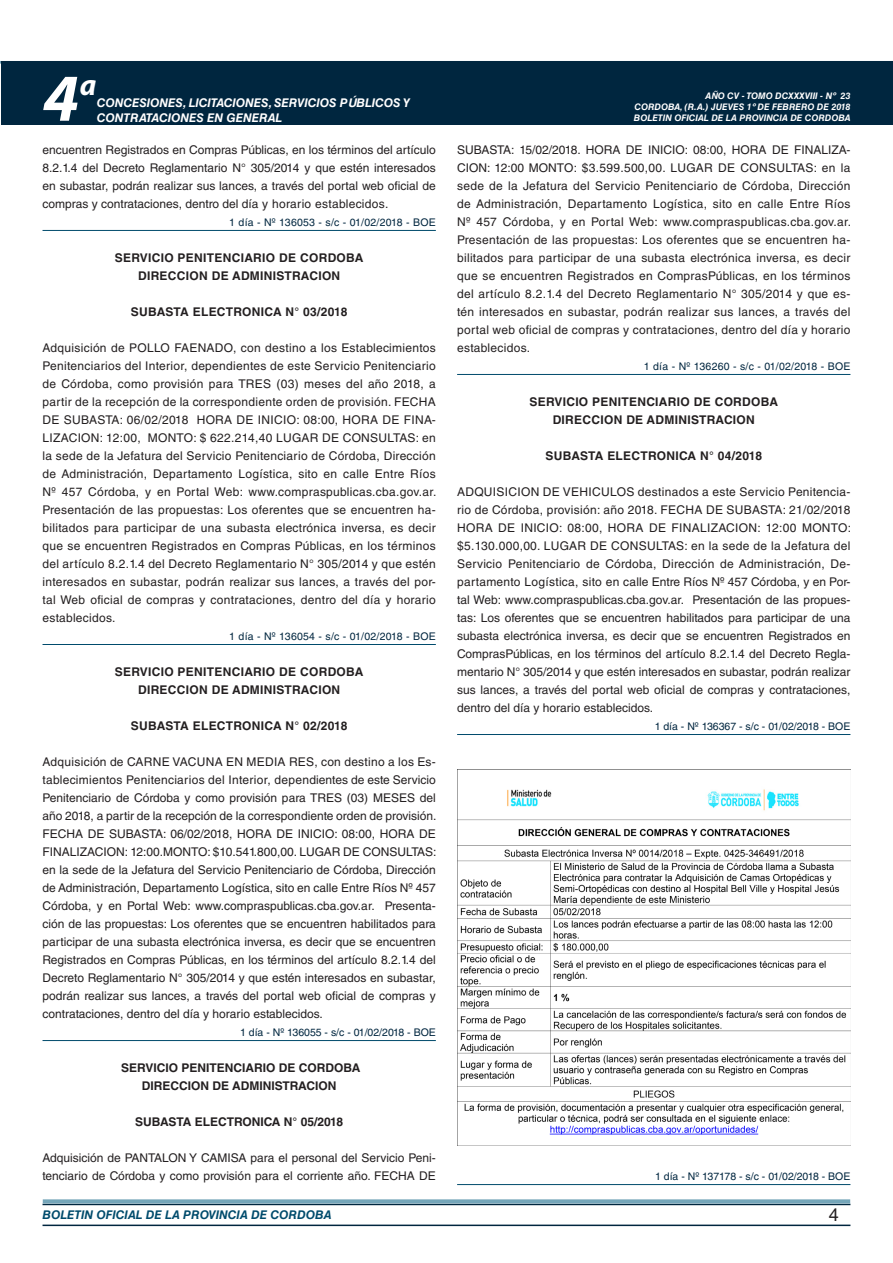
<style>
.page{position:relative;width:893px;height:1263px;background:#fff}
.page>*{position:absolute;margin:0;border:0;box-sizing:border-box;transform-origin:0 0}
.t1{font:italic 700 67.5px "Myriad Pro";color:#fff}
.t2{font:italic 700 30px "Myriad Pro";color:#fff}
.t3{font:18px "Helvetica LT Std";color:#231f20}
.TEXTO_BASE{font:12px/18px "Helvetica LT Std";color:#231f20;text-align:justify}
.RESUELVE{font:700 12px "Helvetica LT Std";letter-spacing:.025em;color:#231f20}
.RESUELVE-2{font:700 12px "Helvetica LT Std";color:#231f20}
.t4{font:italic 700 12px/14.4px "Helvetica LT Std";color:#fff}
.t5{font:italic 700 12px "Helvetica LT Std";color:#004b6c}
.FECHA_DE_PUBLICACIÓN{font:10.5px "Helvetica LT Std";letter-spacing:.025em;color:#00263f}
.FECHA_DE_PUBLICACIÓN-2{font:10.5px "Helvetica LT Std";color:#00263f}
.t6{font:italic 700 9px/10.8px "Helvetica LT Std";color:#fff;text-align:right}
</style>
<div class="page">
<hr style="left:43px;top:1224px;width:807px;height:2px;background:#00263f">
<div style="left:42px;top:1198px;width:809px;height:8px;background:#fff;opacity:.75"></div>
<div style="left:1px;top:61px;width:892px;height:64px;background:#00263f"></div>
<hr style="left:43px;top:230px;width:393px;height:1px;background:#004b6c">
<hr style="left:43px;top:644px;width:393px;height:1px;background:#004b6c">
<hr style="left:43px;top:1040px;width:393px;height:1px;background:#004b6c">
<hr style="left:457px;top:374px;width:393px;height:1px;background:#004b6c">
<hr style="left:457px;top:734px;width:393px;height:1px;background:#004b6c">
<hr style="left:457px;top:1184px;width:393px;height:1px;background:#004b6c">
<img style="left:457px;top:770px;width:393px;height:376px">
<h1 class="t1" style="left:43px;top:54px;width:38px">4</h1>
<h2 class="t2" style="left:80px;top:66px;width:18px">a</h2>
<p class="t4" style="left:97px;top:96px;width:315px">CONCESIONES, LICITACIONES, SERVICIOS PÚBLICOS Y<br>CONTRATACIONES EN GENERAL</p>
<p class="TEXTO_BASE" style="left:43px;top:141px;width:395px">encuentren Registrados en Compras Públicas, en los términos del artículo 8.2.1.4 del Decreto Reglamentario N° 305/2014 y que estén interesados en subastar, podrán realizar sus lances, a través del portal web oficial de compras y contrataciones, dentro del día y horario establecidos.</p>
<p class="FECHA_DE_PUBLICACIÓN" style="left:229px;top:216px;width:208px">1 día - Nº 136053 - s/c - 01/02/2018 - BOE</p>
<p class="RESUELVE" style="left:115px;top:250px;width:250px">SERVICIO PENITENCIARIO DE CORDOBA</p>
<p class="RESUELVE" style="left:138px;top:268px;width:204px">DIRECCION DE ADMINISTRACION</p>
<p class="RESUELVE" style="left:131px;top:304px;width:218px">SUBASTA ELECTRONICA N° 03/2018</p>
<p class="TEXTO_BASE" style="left:43px;top:339px;width:396px">Adquisición de POLLO FAENADO, con destino a los Establecimientos Penitenciarios del Interior, dependientes de este Servicio Penitenciario de Córdoba, como provisión para TRES (03) meses del año 2018, a partir de la recepción de la correspondiente orden de provisión. FECHA DE SUBASTA: 06/02/2018 HORA DE INICIO: 08:00, HORA DE FINA-LIZACION: 12:00, MONTO: $ 622.214,40 LUGAR DE CONSULTAS: en la sede de la Jefatura del Servicio Penitenciario de Córdoba, Dirección de Administración, Departamento Logística, sito en calle Entre Ríos Nº 457 Córdoba, y en Portal Web: www.compraspublicas.cba.gov.ar.<br>Presentación de las propuestas: Los oferentes que se encuentren ha&shy;bilitados para participar de una subasta electrónica inversa, es decir que se encuentren Registrados en Compras Públicas, en los términos del artículo 8.2.1.4 del Decreto Reglamentario N° 305/2014 y que estén interesados en subastar, podrán realizar sus lances, a través del por&shy;tal Web oficial de compras y contrataciones, dentro del día y horario establecidos.</p>
<p class="FECHA_DE_PUBLICACIÓN" style="left:229px;top:630px;width:208px">1 día - Nº 136054 - s/c - 01/02/2018 - BOE</p>
<p class="RESUELVE" style="left:115px;top:664px;width:250px">SERVICIO PENITENCIARIO DE CORDOBA</p>
<p class="RESUELVE" style="left:138px;top:682px;width:204px">DIRECCION DE ADMINISTRACION</p>
<p class="RESUELVE" style="left:131px;top:718px;width:218px">SUBASTA ELECTRONICA N° 02/2018</p>
<p class="TEXTO_BASE" style="left:43px;top:753px;width:395px">Adquisición de CARNE VACUNA EN MEDIA RES, con destino a los Es&shy;tablecimientos Penitenciarios del Interior, dependientes de este Servicio Penitenciario de Córdoba y como provisión para TRES (03) MESES del año 2018, a partir de la recepción de la correspondiente orden de provisión.<br>FECHA DE SUBASTA: 06/02/2018, HORA DE INICIO: 08:00, HORA DE FINALIZACION: 12:00.MONTO: $10.541.800,00. LUGAR DE CONSULTAS: en la sede de la Jefatura del Servicio Penitenciario de Córdoba, Dirección de Administración, Departamento Logística, sito en calle Entre Ríos Nº 457<br>Córdoba, y en Portal Web: www.compraspublicas.cba.gov.ar. Presenta&shy;ción de las propuestas: Los oferentes que se encuentren habilitados para participar de una subasta electrónica inversa, es decir que se encuentren Registrados en Compras Públicas, en los términos del artículo 8.2.1.4 del Decreto Reglamentario N° 305/2014 y que estén interesados en subastar, podrán realizar sus lances, a través del portal web oficial de compras y contrataciones, dentro del día y horario establecidos.</p>
<p class="FECHA_DE_PUBLICACIÓN-2" style="left:240px;top:1026px;width:197px">1 día - Nº 136055 - s/c - 01/02/2018 - BOE</p>
<p class="RESUELVE-2" style="left:121px;top:1060px;width:241px">SERVICIO PENITENCIARIO DE CORDOBA</p>
<p class="RESUELVE-2" style="left:142px;top:1078px;width:196px">DIRECCION DE ADMINISTRACION</p>
<p class="RESUELVE-2" style="left:135px;top:1114px;width:209px">SUBASTA ELECTRONICA N° 05/2018</p>
<p class="TEXTO_BASE" style="left:43px;top:1149px;width:395px">Adquisición de PANTALON Y CAMISA para el personal del Servicio Peni&shy;tenciario de Córdoba y como provisión para el corriente año. FECHA DE</p>
<p class="t6" style="left:635px;top:91px;width:217px">AÑO CV - TOMO DCXXXVIII - Nº 23<br>CORDOBA, (R.A.) JUEVES 1º DE FEBRERO DE 2018</p>
<p class="t6" style="left:634px;top:112px;width:218px">BOLETIN OFICIAL DE LA PROVINCIA DE CORDOBA</p>
<p class="TEXTO_BASE" style="left:457px;top:141px;width:396px">SUBASTA: 15/02/2018. HORA DE INICIO: 08:00, HORA DE FINALIZA-CION: 12:00 MONTO: $3.599.500,00. LUGAR DE CONSULTAS: en la sede de la Jefatura del Servicio Penitenciario de Córdoba, Dirección de Administración, Departamento Logística, sito en calle Entre Ríos Nº 457 Córdoba, y en Portal Web: www.compraspublicas.cba.gov.ar.<br>Presentación de las propuestas: Los oferentes que se encuentren ha&shy;bilitados para participar de una subasta electrónica inversa, es decir que se encuentren Registrados en ComprasPúblicas, en los términos del artículo 8.2.1.4 del Decreto Reglamentario N° 305/2014 y que es&shy;tén interesados en subastar, podrán realizar sus lances, a través del portal web oficial de compras y contrataciones, dentro del día y horario establecidos.</p>
<p class="FECHA_DE_PUBLICACIÓN" style="left:644px;top:360px;width:208px">1 día - Nº 136260 - s/c - 01/02/2018 - BOE</p>
<p class="RESUELVE" style="left:529px;top:394px;width:250px">SERVICIO PENITENCIARIO DE CORDOBA</p>
<p class="RESUELVE" style="left:553px;top:412px;width:204px">DIRECCION DE ADMINISTRACION</p>
<p class="RESUELVE" style="left:546px;top:448px;width:218px">SUBASTA ELECTRONICA N° 04/2018</p>
<p class="TEXTO_BASE" style="left:457px;top:483px;width:395px">ADQUISICION DE VEHICULOS destinados a este Servicio Penitencia&shy;rio de Córdoba, provisión: año 2018. FECHA DE SUBASTA: 21/02/2018<br>HORA DE INICIO: 08:00, HORA DE FINALIZACION: 12:00 MONTO: $5.130.000,00. LUGAR DE CONSULTAS: en la sede de la Jefatura del Servicio Penitenciario de Córdoba, Dirección de Administración, De&shy;partamento Logística, sito en calle Entre Ríos Nº 457 Córdoba, y en Por&shy;tal Web: www.compraspublicas.cba.gov.ar. Presentación de las propues&shy;tas: Los oferentes que se encuentren habilitados para participar de una subasta electrónica inversa, es decir que se encuentren Registrados en ComprasPúblicas, en los términos del artículo 8.2.1.4 del Decreto Regla&shy;mentario N° 305/2014 y que estén interesados en subastar, podrán realizar sus lances, a través del portal web oficial de compras y contrataciones, dentro del día y horario establecidos.</p>
<p class="FECHA_DE_PUBLICACIÓN-2" style="left:655px;top:720px;width:197px">1 día - Nº 136367 - s/c - 01/02/2018 - BOE</p>
<p class="FECHA_DE_PUBLICACIÓN-2" style="left:655px;top:1170px;width:197px">1 día - Nº 137178 - s/c - 01/02/2018 - BOE</p>
<p class="t5" style="left:43px;top:1208px;width:290px">BOLETIN OFICIAL DE LA PROVINCIA DE CORDOBA</p>
<h3 class="t3" style="left:829px;top:1204px;width:12px">4</h3>
</div>
